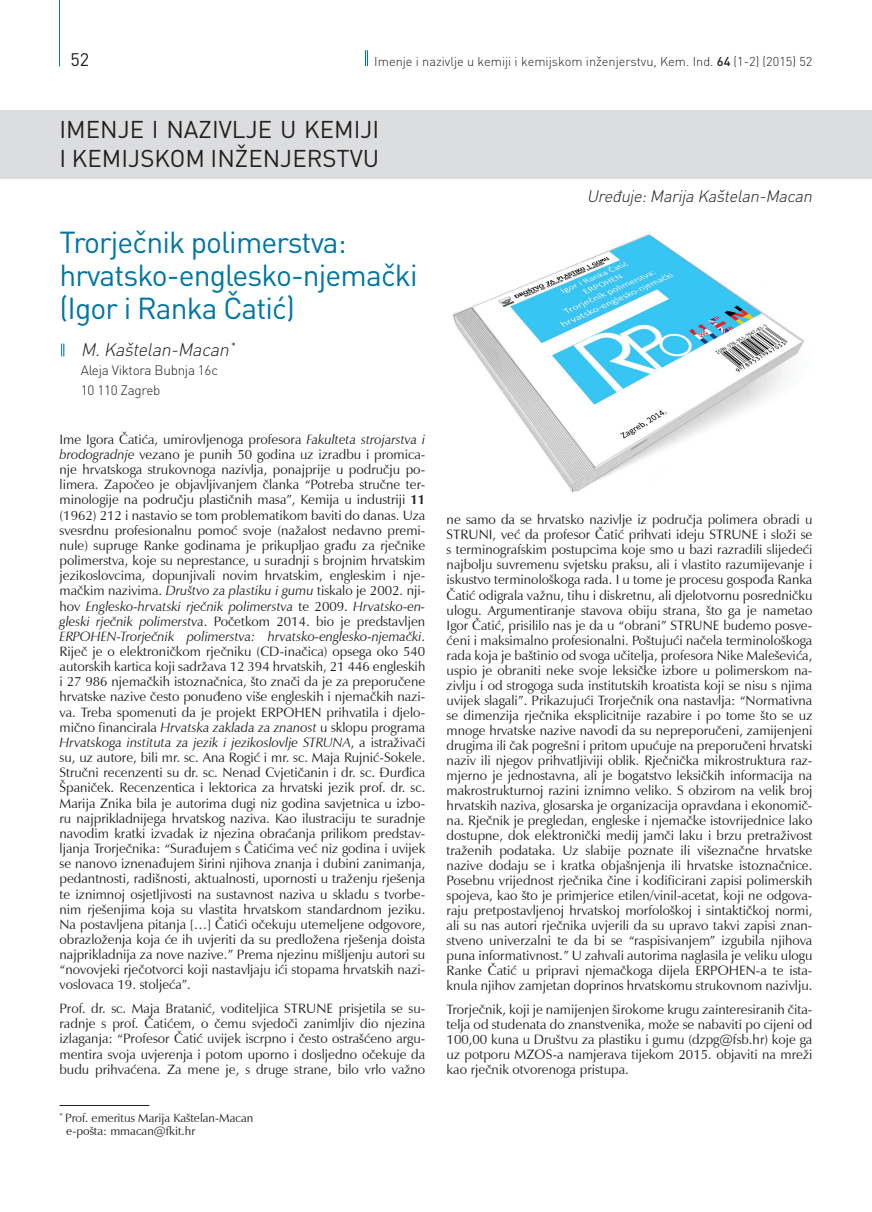
<style>
.page{position:relative;width:872px;height:1212px;background:#fff}
.page>*{position:absolute;margin:0;border:0;box-sizing:border-box;transform-origin:0 0}
._23_Naslov_rubrike{font:30px/33.2px "DIN Pro";letter-spacing:-.03em;color:#0076a3}
.t1{font:24px/28.8px "DIN Pro";color:#231f20}
._24_Autor_rubrike{font:italic 300 18px "DIN Pro";color:#231f20}
.t2{font:18px "DIN Pro";color:#231f20}
.t3{font:italic 300 16.5px "DIN Pro";color:#231f20}
._26_Tekst_rubrike{font:13.5px/15.1px "Zapf Humanist Roman KUI";color:#231f20;text-align:justify}
._25_Adresa_autora_ru{font:300 13.5px "DIN Pro";letter-spacing:-.02em;color:#231f20}
.t4{font:300 12.75px "DIN Pro";color:#231f20}
._06_AUTOR_ZA_DOPISIV{font:12px "Zapf Humanist Roman KUI";color:#231f20}
.s1{font-weight:500}
.s2{font-family:"Zapf Humanist Italic KUI"}
.s3{font-family:"Zapf Humanist Bold KUI"}
</style>
<div class="page">
<hr style="left:59px;top:0;width:1px;height:66px;background:#0076a3">
<svg style="left:365px;top:50px;width:3px;height:16px"></svg>
<div style="left:0;top:111px;width:872px;height:68px;background:#dcdddf"></div>
<img style="left:452px;top:234px;width:352px;height:259px">
<hr style="left:60px;top:1105px;width:89px;height:1px;background:#231f20">
<svg style="left:61px;top:344px;width:3px;height:12px"></svg>
<p class="t2" style="left:71px;top:47px;width:20px">52</p>
<p class="t4" style="left:374px;top:53px;width:439px">Imenje i nazivlje u kemiji i kemijskom inženjerstvu, Kem. Ind. <span class="s1">64</span> (1-2) (2015) 52</p>
<h2 class="t1" style="left:60px;top:114px;width:321px">IMENJE I NAZIVLJE U KEMIJI<br>I KEMIJSKOM INŽENJERSTVU</h2>
<p class="_23_Naslov_rubrike" style="left:60px;top:224px;width:359px">Trorječnik polimerstva: hrvatsko-englesko-njemački (Igor i Ranka Čatić)</p>
<p class="_24_Autor_rubrike" style="left:81px;top:337px;width:157px">M.Kaštelan-Macan<sup>*</sup></p>
<p class="_25_Adresa_autora_ru" style="left:81px;top:361px;width:139px">Aleja Viktora Bubnja 16c</p>
<p class="_25_Adresa_autora_ru" style="left:81px;top:380px;width:81px">10 110 Zagreb</p>
<p class="_26_Tekst_rubrike" style="left:60px;top:432px;width:367px">Ime Igora Čatića, umirovljenoga profesora <span class="s2">Fakulteta strojarstva i brodogradnje</span> vezano je punih 50 godina uz izradbu i promica&shy;nje hrvatskoga strukovnoga nazivlja, ponajprije u području po&shy;limera. Započeo je objavljivanjem članka “Potreba stručne ter&shy;minologije na području plastičnih masa”, Kemija u industriji <span class="s3">11 </span>(1962) 212 i nastavio se tom problematikom baviti do danas. Uza svesrdnu profesionalnu pomoć svoje (nažalost nedavno premi&shy;nule) supruge Ranke godinama je prikupljao građu za rječnike polimerstva, koje su neprestance, u suradnji s brojnim hrvatskim jezikoslovcima, dopunjivali novim hrvatskim, engleskim i nje&shy;mačkim nazivima. <span class="s2">Društvo za plastiku i gumu</span> tiskalo je 2002. nji&shy;hov <span class="s2">Englesko-hrvatski rječnik polimerstva</span> te 2009. <span class="s2">Hrvatsko-en&shy;gleski rječnik polimerstva</span>. Početkom 2014. bio je predstavljen <span class="s2">ERPOHEN-Trorječnik polimerstva: hrvatsko-englesko-njemački</span>.<br>Riječ je o elektroničkom rječniku (CD-inačica) opsega oko 540 autorskih kartica koji sadržava 12 394 hrvatskih, 21 446 engleskih i 27 986 njemačkih istoznačnica, što znači da je za preporučene hrvatske nazive često ponuđeno više engleskih i njemačkih nazi&shy;va. Treba spomenuti da je projekt ERPOHEN prihvatila i djelo&shy;mično financirala <span class="s2">Hrvatska zaklada za znanost</span> u sklopu programa <span class="s2">Hrvatskoga instituta za jezik i jezikoslovlje STRUNA</span>, a istraživači su, uz autore, bili mr. sc. Ana Rogić i mr. sc. Maja Rujnić-Sokele.<br>Stručni recenzenti su dr. sc. Nenad Cvjetičanin i dr. sc. Đurđica Španiček. Recenzentica i lektorica za hrvatski jezik prof. dr. sc.<br>Marija Znika bila je autorima dugi niz godina savjetnica u izbo&shy;ru najprikladnijega hrvatskog naziva. Kao ilustraciju te suradnje navodim kratki izvadak iz njezina obraćanja prilikom predstav&shy;ljanja Trorječnika: “Surađujem s Čatićima već niz godina i uvijek se nanovo iznenađujem širini njihova znanja i dubini zanimanja, pedantnosti, radišnosti, aktualnosti, upornosti u traženju rješenja te iznimnoj osjetljivosti na sustavnost naziva u skladu s tvorbe&shy;nim rješenjima koja su vlastita hrvatskom standardnom jeziku.<br>Na postavljena pitanja […] Čatići očekuju utemeljene odgovore, obrazloženja koja će ih uvjeriti da su predložena rješenja doista najprikladnija za nove nazive.” Prema njezinu mišljenju autori su “novovjeki rječotvorci koji nastavljaju ići stopama hrvatskih nazi&shy;voslovaca 19. stoljeća”.</p>
<p class="_26_Tekst_rubrike" style="left:60px;top:1002px;width:367px">Prof. dr. sc. Maja Bratanić, voditeljica STRUNE prisjetila se su&shy;radnje s prof. Čatićem, o čemu svjedoči zanimljiv dio njezina izlaganja: “Profesor Čatić uvijek iscrpno i često ostrašćeno argu&shy;mentira svoja uvjerenja i potom uporno i dosljedno očekuje da budu prihvaćena. Za mene je, s druge strane, bilo vrlo važno</p>
<p class="_06_AUTOR_ZA_DOPISIV" style="left:60px;top:1109px;width:195px"><sup>*</sup> Prof. emeritus Marija Kaštelan-Macan</p>
<p class="_06_AUTOR_ZA_DOPISIV" style="left:66px;top:1123px;width:131px">e-pošta: mmacan@fkit.hr</p>
<p class="t3" style="left:587px;top:184px;width:231px">Uređuje:Marija Kaštelan-Macan</p>
<p class="_26_Tekst_rubrike" style="left:446px;top:513px;width:367px">ne samo da se hrvatsko nazivlje iz područja polimera obradi u STRUNI, već da profesor Čatić prihvati ideju STRUNE i složi se s terminografskim postupcima koje smo u bazi razradili slijedeći najbolju suvremenu svjetsku praksu, ali i vlastito razumijevanje i iskustvo terminološkoga rada. I u tome je procesu gospođa Ranka Čatić odigrala važnu, tihu i diskretnu, ali djelotvornu posredničku ulogu. Argumentiranje stavova obiju strana, što ga je nametao Igor Čatić, prisililo nas je da u “obrani” STRUNE budemo posve&shy;ćeni i maksimalno profesionalni. Poštujući načela terminološkoga rada koja je baštinio od svoga učitelja, profesora Nike Maleševića, uspio je obraniti neke svoje leksičke izbore u polimerskom na&shy;zivlju i od strogoga suda institutskih kroatista koji se nisu s njima uvijek slagali”. Prikazujući Trorječnik ona nastavlja: “Normativna se dimenzija rječnika eksplicitnije razabire i po tome što se uz mnoge hrvatske nazive navodi da su nepreporučeni, zamijenjeni drugima ili čak pogrešni i pritom upućuje na preporučeni hrvatski naziv ili njegov prihvatljiviji oblik. Rječnička mikrostruktura raz&shy;mjerno je jednostavna, ali je bogatstvo leksičkih informacija na makrostrukturnoj razini iznimno veliko. S obzirom na velik broj hrvatskih naziva, glosarska je organizacija opravdana i ekonomič&shy;na. Rječnik je pregledan, engleske i njemačke istovrijednice lako dostupne, dok elektronički medij jamči laku i brzu pretraživost traženih podataka. Uz slabije poznate ili višeznačne hrvatske nazive dodaju se i kratka objašnjenja ili hrvatske istoznačnice.<br>Posebnu vrijednost rječnika čine i kodificirani zapisi polimerskih spojeva, kao što je primjerice etilen/vinil-acetat, koji ne odgova&shy;raju pretpostavljenoj hrvatskoj morfološkoj i sintaktičkoj normi, ali su nas autori rječnika uvjerili da su upravo takvi zapisi znan&shy;stveno univerzalni te da bi se “raspisivanjem” izgubila njihova puna informativnost.” U zahvali autorima naglasila je veliku ulogu Ranke Čatić u pripravi njemačkoga dijela ERPOHEN-a te ista&shy;knula njihov zamjetan doprinos hrvatskomu strukovnom nazivlju.</p>
<p class="_26_Tekst_rubrike" style="left:446px;top:1002px;width:367px">Trorječnik, koji je namijenjen širokome krugu zainteresiranih čita&shy;telja od studenata do znanstvenika, može se nabaviti po cijeni od 100,00 kuna u Društvu za plastiku i gumu (dzpg@fsb.hr) koje ga uz potporu MZOS-a namjerava tijekom 2015. objaviti na mreži kao rječnik otvorenoga pristupa.</p>
</div>
